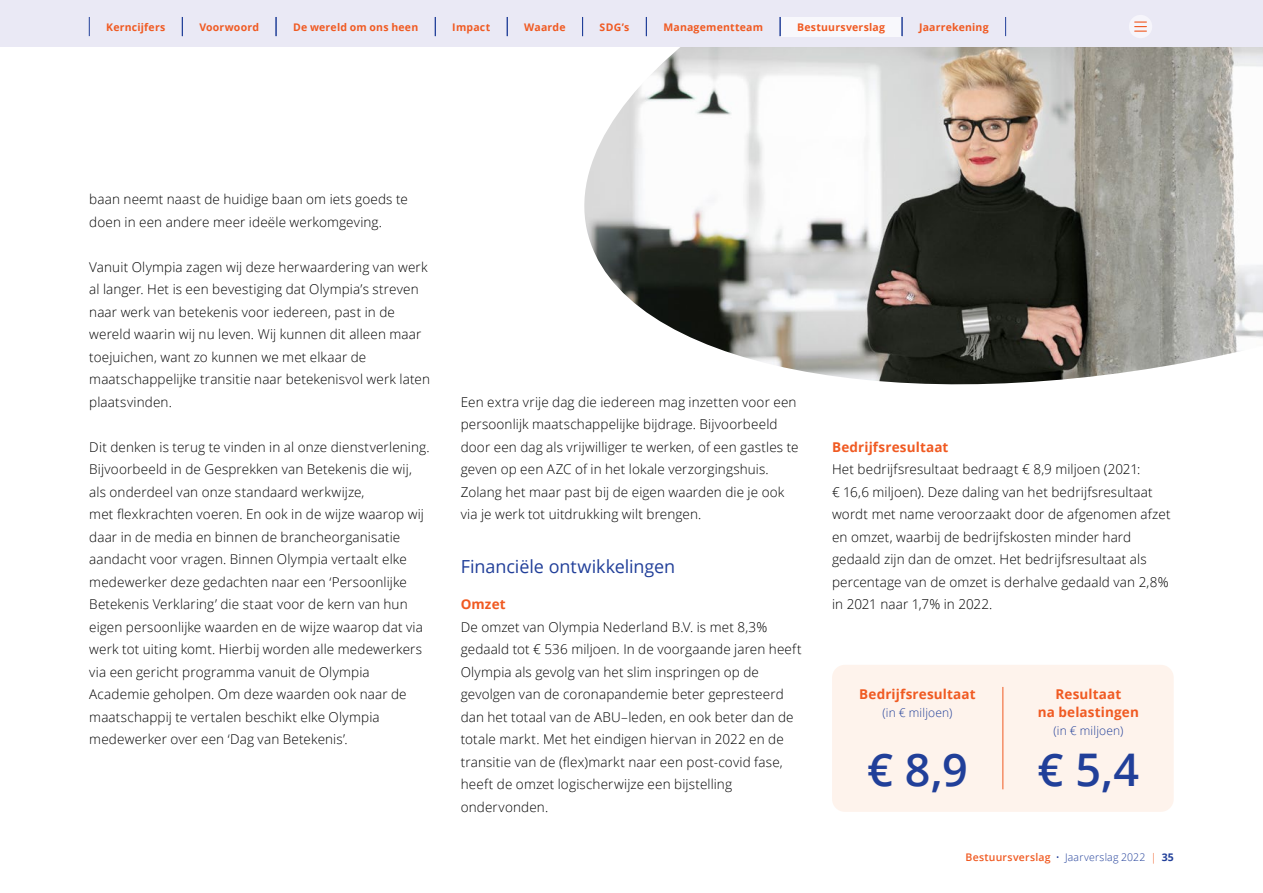
<style>
.page{position:relative;width:1263px;height:893px;background:#fff}
.page>*{position:absolute;margin:0;border:0;box-sizing:border-box;transform-origin:0 0}
.t1{font:600 45px "Open Sans";color:#213f99}
.t2{font:18px "Open Sans";letter-spacing:-.005em;color:#213f99}
.t3{font:300 13.5px/22.5px "Open Sans";letter-spacing:.01em;color:#000}
.t4{font:700 13.5px/18px "Open Sans";letter-spacing:.01em;color:#f05a22;text-align:center}
.t5{font:300 12px "Open Sans";letter-spacing:.015em;color:#213f99}
.t6{font:700 10.5px "Open Sans";letter-spacing:.02em;color:#f05a22}
.t7{font:300 10.5px "Open Sans";letter-spacing:.02em;color:#213f99}
.s1{font-weight:600;color:#f05a22}
.s2{color:#f05a22}
.s3{font-weight:700}
</style>
<div class="page">
<img style="left:584px;top:47px;width:679px;height:338px">
<div style="left:832px;top:665px;width:342px;height:147px;background:#fef3ec;border-radius:13px"></div>
<hr style="left:1003px;top:687px;width:1px;height:102px;background:#f05a22">
<div style="left:0;top:0;width:1263px;height:47px;background:#eae9f5"></div>
<div style="left:1129px;top:15px;width:23px;height:23px;background:#f6f5fb;border-radius:50%"></div>
<svg style="left:1135px;top:21px;width:11px;height:11px"></svg>
<svg style="left:89px;top:17px;width:1px;height:19px"></svg>
<svg style="left:182px;top:17px;width:1px;height:19px"></svg>
<div style="left:780px;top:17px;width:122px;height:19px;background:#f8f8fc"></div>
<svg style="left:276px;top:17px;width:1px;height:19px"></svg>
<svg style="left:902px;top:17px;width:1px;height:19px"></svg>
<svg style="left:1005px;top:17px;width:1px;height:19px"></svg>
<svg style="left:780px;top:17px;width:1px;height:19px"></svg>
<svg style="left:435px;top:17px;width:1px;height:19px"></svg>
<svg style="left:507px;top:17px;width:1px;height:19px"></svg>
<svg style="left:582px;top:17px;width:1px;height:19px"></svg>
<svg style="left:646px;top:17px;width:1px;height:19px"></svg>
<p class="t6" style="left:106px;top:19px;width:61px">Kerncijfers</p>
<p class="t6" style="left:199px;top:19px;width:61px">Voorwoord</p>
<p class="t6" style="left:293px;top:19px;width:127px">De wereld om ons heen</p>
<p class="t6" style="left:452px;top:19px;width:39px">Impact</p>
<p class="t6" style="left:524px;top:19px;width:43px">Waarde</p>
<p class="t6" style="left:600px;top:19px;width:31px">SDG’s</p>
<p class="t6" style="left:663px;top:19px;width:101px">Managementteam</p>
<p class="t6" style="left:797px;top:19px;width:89px">Bestuursverslag</p>
<p class="t6" style="left:919px;top:19px;width:71px">Jaarrekening</p>
<p class="t3" style="left:89px;top:188px;width:320px">baan neemt naast de huidige baan om iets goeds te doen in een andere meer ideële werkomgeving.</p>
<p class="t3" style="left:89px;top:255px;width:342px">Vanuit Olympia zagen wij deze herwaardering van werk al langer. Het is een bevestiging dat Olympia’s streven naar werk van betekenis voor iedereen, past in de wereld waarin wij nu leven. Wij kunnen dit alleen maar toejuichen, want zo kunnen we met elkaar de maatschappelijke transitie naar betekenisvol werk laten plaatsvinden.</p>
<p class="t3" style="left:89px;top:435px;width:342px">Dit denken is terug te vinden in al onze dienstverlening.<br>Bijvoorbeeld in de Gesprekken van Betekenis die wij, als onderdeel van onze standaard werkwijze,<br>met flexkrachten voeren. En ook in de wijze waarop wij daar in de media en binnen de brancheorganisatie aandacht voor vragen. Binnen Olympia vertaalt elke medewerker deze gedachten naar een ‘Persoonlijke Betekenis Verklaring’ die staat voor de kern van hun eigen persoonlijke waarden en de wijze waarop dat via werk tot uiting komt. Hierbij worden alle medewerkers via een gericht programma vanuit de Olympia Academie geholpen. Om deze waarden ook naar de maatschappij te vertalen beschikt elke Olympia medewerker over een ‘Dag van Betekenis’.</p>
<p class="t3" style="left:461px;top:390px;width:339px">Een extra vrije dag die iedereen mag inzetten voor een persoonlijk maatschappelijke bijdrage. Bijvoorbeeld door een dag als vrijwilliger te werken, of een gastles te geven op een AZC of in het lokale verzorgingshuis.<br>Zolang het maar past bij de eigen waarden die je ook via je werk tot uitdrukking wilt brengen.</p>
<h2 class="t2" style="left:461px;top:554px;width:216px">Financiële ontwikkelingen</h2>
<p class="t4" style="left:461px;top:595px;width:47px">Omzet</p>
<p class="t3" style="left:461px;top:615px;width:342px">De omzet van Olympia Nederland B.V. is met 8,3% gedaald tot € 536 miljoen. In de voorgaande jaren heeft Olympia als gevolg van het slim inspringen op de gevolgen van de coronapandemie beter gepresteerd dan het totaal van de ABU–leden, en ook beter dan de totale markt. Met het eindigen hiervan in 2022 en de transitie van de (flex)markt naar een post-covid fase, heeft de omzet logischerwijze een bijstelling ondervonden.</p>
<p class="t4" style="left:832px;top:438px;width:118px">Bedrijfsresultaat</p>
<p class="t3" style="left:832px;top:458px;width:340px">Het bedrijfsresultaat bedraagt € 8,9 miljoen (2021:<br>€ 16,6 miljoen). Deze daling van het bedrijfsresultaat wordt met name veroorzaakt door de afgenomen afzet en omzet, waarbij de bedrijfskosten minder hard gedaald zijn dan de omzet. Het bedrijfsresultaat als percentage van de omzet is derhalve gedaald van 2,8% in 2021 naar 1,7% in 2022.</p>
<p class="t4" style="left:859px;top:685px;width:118px">Bedrijfsresultaat</p>
<p class="t5" style="left:882px;top:705px;width:72px">(in € miljoen)</p>
<h1 class="t1" style="left:867px;top:739px;width:102px">€ 8,9</h1>
<p class="t4" style="left:1038px;top:685px;width:103px">Resultaat<br>na belastingen</p>
<p class="t5" style="left:1053px;top:723px;width:72px">(in € miljoen)</p>
<h1 class="t1" style="left:1037px;top:739px;width:103px">€ 5,4</h1>
<p class="t7" style="left:965px;top:850px;width:210px"><span class="s1">Bestuursverslag</span> • Jaarverslag 2022 <span class="s2">|</span> <span class="s3">35</span></p>
</div>
